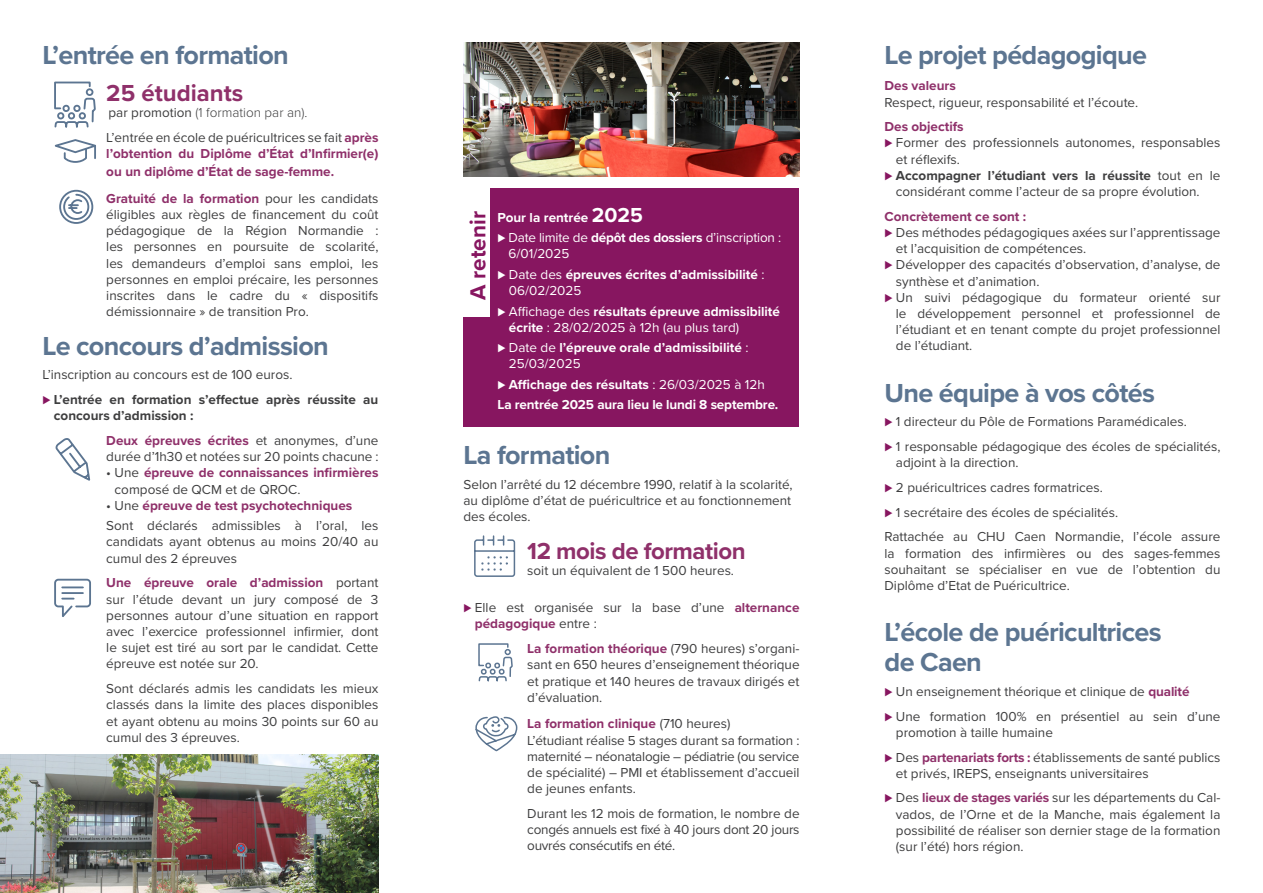
<style>
.page{position:relative;width:1263px;height:893px;background:#fff}
.page>*{position:absolute;margin:0;border:0;box-sizing:border-box;transform-origin:0 0}
.Titre{font:700 27px/30px "Proxima Nova";letter-spacing:-.025em;color:#5c7591}
.texte{font:700 24px "Proxima Nova";letter-spacing:-.02em;color:#8f306a}
.texte-2{font:700 24px "Proxima Nova";color:#8f306a}
.texte-3{font:700 22.5px "Proxima Nova";color:#871660}
.texte-4{font:13.5px/16.2px "Proxima Nova";color:#3e3e3f;text-align:justify}
.texte-5{font:700 13.5px/16.2px "Proxima Nova";color:#8f306a}
.puce_blanche{font:700 13.5px/16.2px "Proxima Nova";color:#fff}
.t1{font:13.5px/16.2px "Proxima Nova";letter-spacing:-.015em;color:#fff}
.t2{font:700 13.5px/16.2px "Proxima Nova";color:#3e3e3f}
.texte-6{font:300 13.5px "Proxima Nova";color:#3e3e3f}
.texte-7{font:700 13.5px "Proxima Nova";color:#fff}
.s1{font-weight:400}
.s2{font-weight:400;color:#3e3e3f}
.s3{font-weight:700;color:#8f306a}
.s4{color:#871660}
.s5{font-size:21px}
.s6{font-weight:700}
.s7{font-weight:700;color:#871660}
</style>
<div class="page">
<svg style="left:54px;top:81px;width:42px;height:47px"></svg>
<svg style="left:54px;top:139px;width:42px;height:24px"></svg>
<svg style="left:59px;top:189px;width:35px;height:35px"></svg>
<svg style="left:54px;top:578px;width:37px;height:39px"></svg>
<svg style="left:474px;top:535px;width:42px;height:42px"></svg>
<svg style="left:478px;top:643px;width:35px;height:39px"></svg>
<svg style="left:475px;top:716px;width:43px;height:34px"></svg>
<div style="left:463px;top:188px;width:336px;height:238px;background:#871660"></div>
<div style="left:459px;top:186px;width:31px;height:131px;background:#fff"></div>
<img style="left:0;top:755px;width:378px;height:138px">
<img style="left:463px;top:43px;width:336px;height:134px">
<svg style="left:55px;top:438px;width:36px;height:43px"></svg>
<p class="Titre" style="left:43px;top:39px;width:248px">L’entrée en formation</p>
<p class="texte-2" style="left:106px;top:75px;width:139px">25 étudiants</p>
<p class="texte-6" style="left:108px;top:103px;width:200px"><span class="s1">par promotion</span> (1 formation par an).</p>
<p class="texte-5" style="left:106px;top:129px;width:274px"><span class="s2">L’entrée en école de puéricultrices se fait</span> après l’obtention du Diplôme d’État d’Infirmier(e)</p>
<p class="texte-5" style="left:106px;top:163px;width:229px">ou un diplôme d’État de sage-femme.</p>
<p class="texte-4" style="left:106px;top:190px;width:274px"><span class="s3">Gratuité de la formation</span> pour les candidats éligibles aux règles de financement du coût pédagogique de la Région Normandie : les personnes en poursuite de scolarité, les demandeurs d’emploi sans emploi, les personnes en emploi précaire, les personnes inscrites dans le cadre du « dispositifs démissionnaire » de transition Pro.</p>
<p class="Titre" style="left:43px;top:330px;width:288px">Le concours d’admission</p>
<p class="texte-4" style="left:43px;top:366px;width:251px">L’inscription au concours est de 100 euros.</p>
<p class="t2" style="left:54px;top:391px;width:326px;text-indent:-11px"><span class="s4">⊲</span> L’entrée en formation s’effectue après réussite au concours d’admission :</p>
<p class="texte-4" style="left:106px;top:432px;width:274px"><span class="s3">Deux épreuves écrites</span> et anonymes, d’une durée d’1h30 et notées sur 20 points chacune :</p>
<p class="texte-5" style="left:115px;top:464px;width:265px;text-indent:-8px"><span class="s2">• Une</span> épreuve de connaissances infirmières <span class="s2">composé de QCM et de QROC.</span></p>
<p class="texte-5" style="left:106px;top:497px;width:247px"><span class="s2">• Une</span> épreuve de test psychotechniques</p>
<p class="texte-4" style="left:106px;top:517px;width:274px">Sont déclarés admissibles à l’oral, les candidats ayant obtenus au moins 20/40 au cumul des 2 épreuves</p>
<p class="texte-4" style="left:106px;top:574px;width:274px"><span class="s3">Une épreuve orale d’admission</span> portant sur l’étude devant un jury composé de 3 personnes autour d’une situation en rapport avec l’exercice professionnel infirmier, dont le sujet est tiré au sort par le candidat. Cette épreuve est notée sur 20.</p>
<p class="texte-4" style="left:106px;top:680px;width:274px">Sont déclarés admis les candidats les mieux classés dans la limite des places disponibles et ayant obtenu au moins 30 points sur 60 au cumul des 3 épreuves.</p>
<p class="texte-3" style="left:461px;top:300px;width:90px;rotate:-90deg">A retenir</p>
<p class="texte-7" style="left:497px;top:207px;width:147px">Pour la rentrée <span class="s5">2025</span></p>
<p class="t1" style="left:508px;top:229px;width:274px;text-indent:-11px"><span class="s6">⊲</span> Date limite de <span class="s6">dépôt des dossiers</span> d’inscription :<br>6/01/2025</p>
<p class="puce_blanche" style="left:509px;top:266px;width:257px;text-indent:-11px">⊲ <span class="s1">Date des</span> épreuves écrites d’admissibilité <span class="s1">:<br>06/02/2025</span></p>
<p class="t1" style="left:509px;top:302px;width:272px;text-indent:-11px"><span class="s6">⊲</span> Affichage des <span class="s6">résultats épreuve admissibilité écrite</span> : 28/02/2025 à 12h (au plus tard)</p>
<p class="puce_blanche" style="left:509px;top:339px;width:241px;text-indent:-11px">⊲ <span class="s1">Date de</span> l’épreuve orale d’admissibilité <span class="s1">:<br>25/03/2025</span></p>
<p class="puce_blanche" style="left:497px;top:376px;width:269px">⊲ Affichage des résultats <span class="s1">: 26/03/2025 à 12h</span></p>
<p class="puce_blanche" style="left:497px;top:396px;width:282px">La rentrée 2025 aura lieu le lundi 8 septembre.</p>
<p class="Titre" style="left:463px;top:440px;width:148px">La formation</p>
<p class="texte-4" style="left:463px;top:476px;width:331px">Selon l’arrêté du 12 décembre 1990, relatif à la scolarité, au diplôme d’état de puéricultrice et au fonctionnement des écoles.</p>
<p class="texte" style="left:527px;top:533px;width:220px">12 mois de formation</p>
<p class="texte-4" style="left:527px;top:562px;width:208px">soit un équivalent de 1 500 heures.</p>
<p class="texte-4" style="left:475px;top:599px;width:326px;text-indent:-11px"><span class="s7">⊲</span> Elle est organisée sur la base d’une <span class="s3">alternance pédagogique</span> entre :</p>
<p class="texte-4" style="left:527px;top:640px;width:274px"><span class="s3">La formation théorique</span> (790 heures) s’organi&shy;sant en 650 heures d’enseignement théorique et pratique et 140 heures de travaux dirigés et d’évaluation.</p>
<p class="texte-5" style="left:527px;top:715px;width:205px">La formation clinique <span class="s2">(710 heures)</span></p>
<p class="texte-4" style="left:527px;top:731px;width:274px">L’étudiant réalise 5 stages durant sa formation : maternité – néonatalogie – pédiatrie (ou service de spécialité) – PMI et établissement d’accueil de jeunes enfants.</p>
<p class="texte-4" style="left:527px;top:805px;width:274px">Durant les 12 mois de formation, le nombre de congés annuels est fixé à 40 jours dont 20 jours ouvrés consécutifs en été.</p>
<p class="Titre" style="left:884px;top:39px;width:264px">Le projet pédagogique</p>
<p class="texte-5" style="left:884px;top:77px;width:73px">Des valeurs</p>
<p class="texte-4" style="left:884px;top:93px;width:255px">Respect, rigueur, responsabilité et l’écoute.</p>
<p class="texte-5" style="left:884px;top:118px;width:81px">Des objectifs</p>
<p class="texte-4" style="left:896px;top:134px;width:326px;text-indent:-11px"><span class="s7">⊲</span> Former des professionnels autonomes, responsables et réflexifs.</p>
<p class="texte-4" style="left:896px;top:167px;width:326px;text-indent:-11px"><span class="s7">⊲</span> <span class="s6">Accompagner l’étudiant vers la réussite</span> tout en le considérant comme l’acteur de sa propre évolution.</p>
<p class="texte-5" style="left:884px;top:208px;width:143px">Concrètement ce sont :</p>
<p class="texte-4" style="left:896px;top:224px;width:326px;text-indent:-11px"><span class="s7">⊲</span> Des méthodes pédagogiques axées sur l’apprentissage et l’acquisition de compétences.</p>
<p class="texte-4" style="left:896px;top:256px;width:326px;text-indent:-11px"><span class="s7">⊲</span> Développer des capacités d’observation, d’analyse, de synthèse et d’animation.</p>
<p class="texte-4" style="left:896px;top:289px;width:326px;text-indent:-11px"><span class="s7">⊲</span> Un suivi pédagogique du formateur orienté sur le développement personnel et professionnel de l’étudiant et en tenant compte du projet professionnel de l’étudiant.</p>
<p class="Titre" style="left:884px;top:377px;width:272px">Une équipe à vos côtés</p>
<p class="texte-4" style="left:884px;top:413px;width:304px"><span class="s7">⊲</span> 1 directeur du Pôle de Formations Paramédicales.</p>
<p class="texte-4" style="left:896px;top:438px;width:326px;text-indent:-11px"><span class="s7">⊲</span> 1 responsable pédagogique des écoles de spécialités, adjoint à la direction.</p>
<p class="texte-4" style="left:884px;top:479px;width:220px"><span class="s7">⊲</span> 2 puéricultrices cadres formatrices.</p>
<p class="texte-4" style="left:884px;top:503px;width:235px"><span class="s7">⊲</span> 1 secrétaire des écoles de spécialités.</p>
<p class="texte-4" style="left:884px;top:528px;width:337px">Rattachée au CHU Caen Normandie, l’école assure la formation des infirmières ou des sages-femmes souhaitant se spécialiser en vue de l’obtention du Diplôme d’Etat de Puéricultrice.</p>
<p class="Titre" style="left:884px;top:617px;width:279px">L’école de puéricultrices de Caen</p>
<p class="texte-4" style="left:884px;top:683px;width:306px"><span class="s7">⊲</span> Un enseignement théorique et clinique de <span class="s3">qualité</span></p>
<p class="texte-4" style="left:896px;top:707px;width:326px;text-indent:-11px"><span class="s7">⊲</span> Une formation 100% en présentiel au sein d’une promotion à taille humaine</p>
<p class="texte-4" style="left:896px;top:748px;width:326px;text-indent:-11px"><span class="s7">⊲</span> Des <span class="s3">partenariats forts :</span> établissements de santé publics et privés, IREPS, enseignants universitaires</p>
<p class="texte-4" style="left:896px;top:789px;width:326px;text-indent:-11px"><span class="s7">⊲</span> Des <span class="s3">lieux de stages variés</span> sur les départements du Cal&shy;vados, de l’Orne et de la Manche, mais également la possibilité de réaliser son dernier stage de la formation (sur l’été) hors région.</p>
</div>
